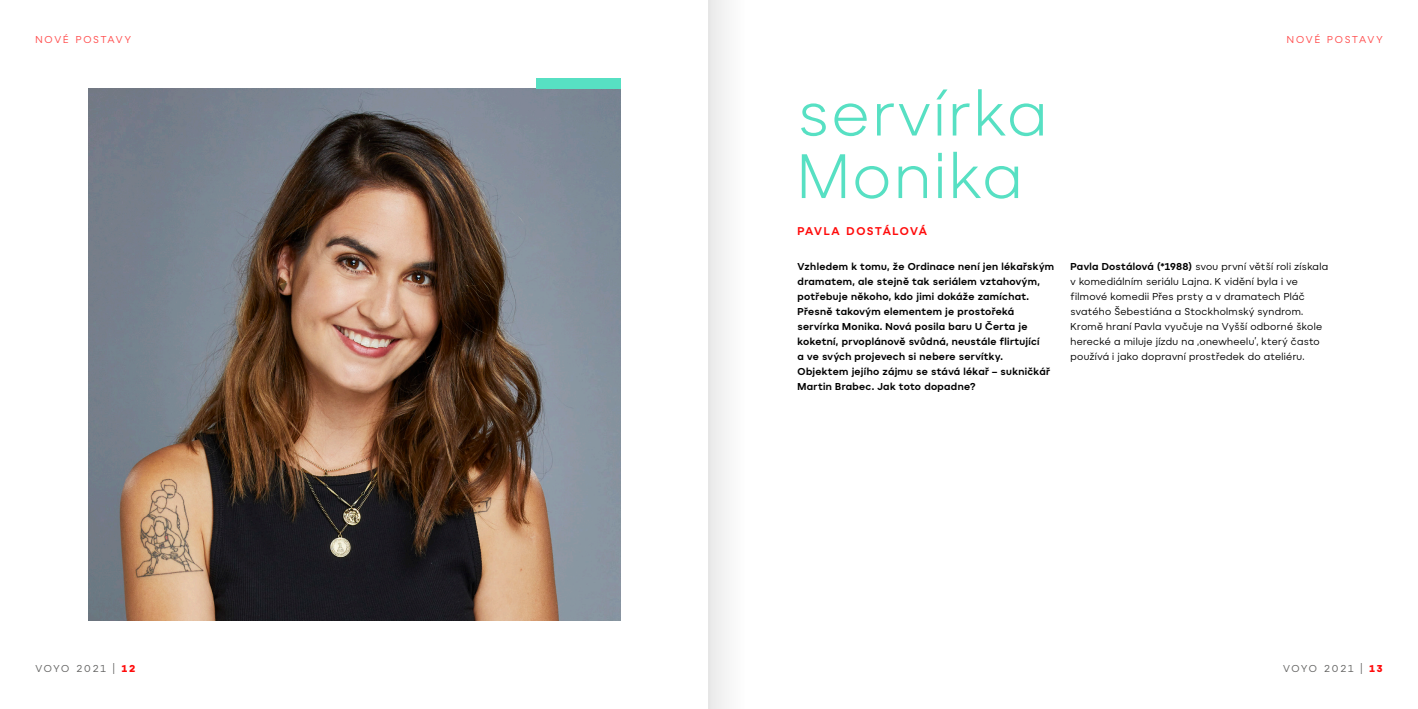
<style>
.page{position:relative;width:1418px;height:709px;background:#fff}
.page>*{position:absolute;margin:0;border:0;box-sizing:border-box;transform-origin:0 0}
.t1{font:62.5px/62.5px "Organica L";letter-spacing:.05em;color:#57e0c3}
.t2{font:700 11.25px "Organica R";letter-spacing:.12em;color:#ff0b0b}
.t3{font:700 10px/15px "Organica R";letter-spacing:.03em;color:#000}
.t4{font:10px/15px "Organica R";letter-spacing:.03em;color:#000}
.t5{font:10px "Organica R";letter-spacing:.16em;color:#636362}
.t6{font:10px "Organica R";letter-spacing:.175em;color:#ff4d4d}
.s1{font-weight:700}
.s2{font-family:"Organica M";font-weight:700;color:#ff0b0b}
</style>
<div class="page">
<div style="left:709px;top:0;width:35px;height:709px;background:#f4f4f4"></div>
<img style="left:89px;top:89px;width:531px;height:531px">
<div style="left:536px;top:78px;width:84px;height:11px;background:#57e0c3"></div>
<p class="t6" style="left:35px;top:34px;width:97px">NOVÉ POSTAVY</p>
<p class="t6" style="left:1286px;top:34px;width:97px">NOVÉ POSTAVY</p>
<p class="t1" style="left:797px;top:81px;width:251px">servírka<br>Monika</p>
<p class="t2" style="left:797px;top:225px;width:131px">PAVLA DOSTÁLOVÁ</p>
<p class="t3" style="left:797px;top:259px;width:258px">Vzhledem k tomu, že Ordinace není jen lékařským dramatem, ale stejně tak seriálem vztahovým, potřebuje někoho, kdo jimi dokáže zamíchat.<br>Přesně takovým elementem je prostořeká servírka Monika. Nová posila baru U Čerta je koketní, prvoplánově svůdná, neustále flirtující<br>a ve svých projevech si nebere servítky.<br>Objektem jejího zájmu se stává lékař – sukničkář Martin Brabec. Jak toto dopadne?</p>
<p class="t4" style="left:1070px;top:259px;width:259px"><span class="s1">Pavla Dostálová (*1988)</span> svou první větší roli získala v komediálním seriálu Lajna. K vidění byla i ve filmové komedii Přes prsty a v dramatech Pláč svatého Šebestiána a Stockholmský syndrom.<br>Kromě hraní Pavla vyučuje na Vyšší odborné škole herecké a miluje jízdu na ,onewheelu’, který často používá i jako dopravní prostředek do ateliéru.</p>
<p class="t5" style="left:35px;top:662px;width:101px">VOYO 2021 | <span class="s2">12</span></p>
<p class="t5" style="left:1282px;top:662px;width:101px">VOYO 2021 | <span class="s2">13</span></p>
</div>
